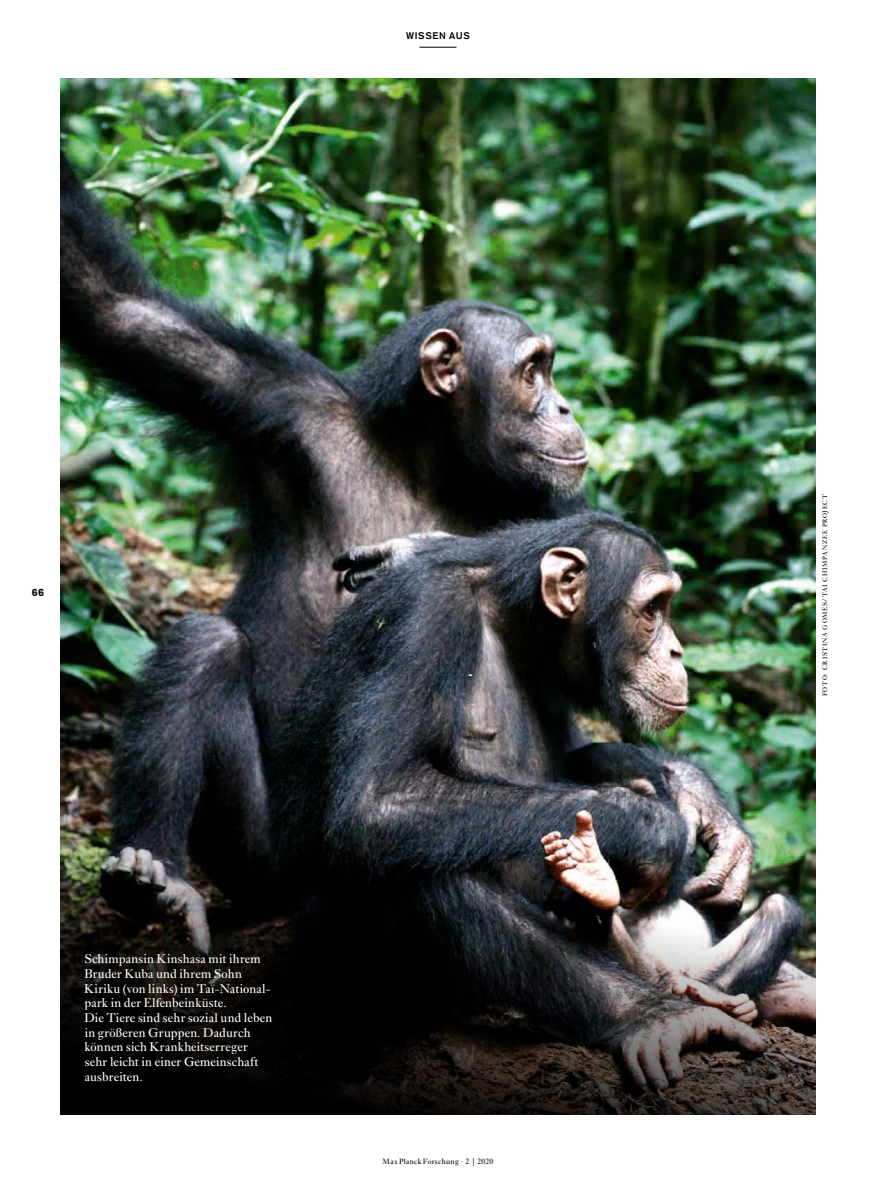
<style>
.page{position:relative;width:893px;height:1191px;background:#fff}
.page>*{position:absolute;margin:0;border:0;box-sizing:border-box;transform-origin:0 0}
.t1{font:13.2px/14.7px "Ehrhardt MT Pro";letter-spacing:.01em;color:#fff}
.t2{font:700 10.5px "Akzidenz Grotesk Pro";color:#000}
.t3{font:500 9.6px "Akzidenz Grotesk Pro";letter-spacing:.065em;color:#000}
.t4{font:7.95px "Ehrhardt MT Pro";letter-spacing:.04em;color:#000}
.t5{font:6.75px "Ehrhardt MT Pro";letter-spacing:.11em;color:#000}
</style>
<div class="page">
<img style="left:60px;top:78px;width:756px;height:1036px">
<hr style="left:419px;top:47px;width:37px;height:1px;background:#000">
<p class="t3" style="left:406px;top:30px;width:65px">WISSEN AUS</p>
<p class="t2" style="left:32px;top:585px;width:14px">66</p>
<p class="t1" style="left:84px;top:952px;width:190px">Schimpansin Kinshasa mit ihrem<br>Bruder Kuba und ihrem Sohn<br>Kiriku (von links) im Taï-National&shy;park in der Elfenbeinküste.<br>Die Tiere sind sehr sozial und leben in größeren Gruppen. Dadurch können sich Krankheitserreger sehr leicht in einer Gemeinschaft ausbreiten.</p>
<p class="t4" style="left:383px;top:1156px;width:112px">Max Planck Forschung · 2 | 2020</p>
<p class="t5" style="left:821px;top:696px;width:204px;rotate:-90deg">Foto: Cristina Gomes/Tai Chimpanzee Project</p>
</div>
